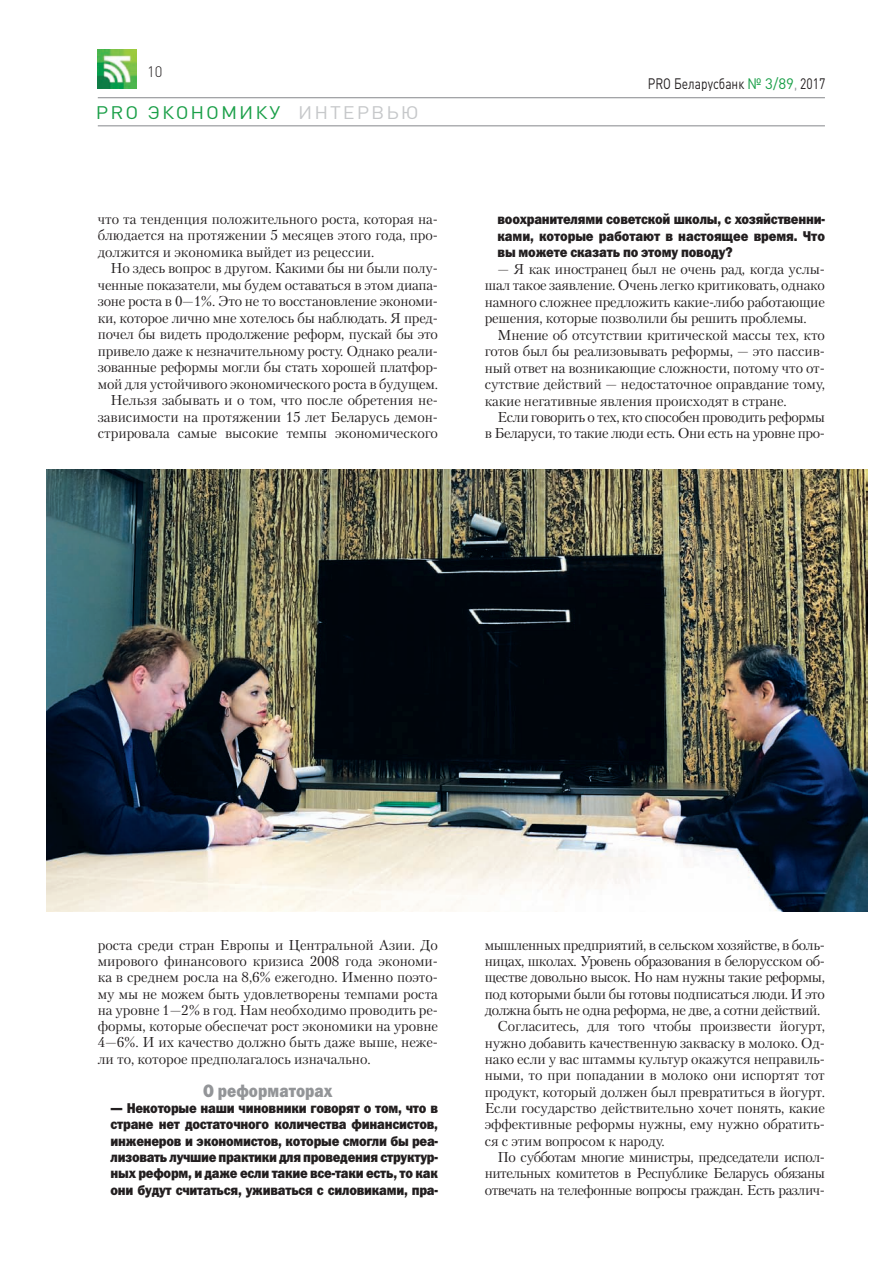
<style>
.page{position:relative;width:893px;height:1276px;background:#fff}
.page>*{position:absolute;margin:0;border:0;box-sizing:border-box;transform-origin:0 0}
.t1{font:18px "DIN Pro";letter-spacing:.1em;color:#1a9f48;scale:1.1 1}
.t2{font:18px "Franklin Gothic Heavy C";letter-spacing:.005em;color:#939598;scale:.85 1}
.t3{font:15px "DIN Pro";color:#231f20;scale:.8 1}
.t4{font:300 15px "DIN Pro";color:#231f20}
.t5{font:14.25px/16.5px "Petersburg C";letter-spacing:-.02em;color:#231f20;text-align:justify}
.t6{font:14.25px/16.4px "Franklin Gothic Heavy C";letter-spacing:-.015em;color:#231f20;text-align:justify;scale:.9 1}
.s1{color:#c6c8ca}
.s2{color:#1a9f48}
.s3{color:#939598}
</style>
<div class="page">
<img style="left:98px;top:49px;width:39px;height:39px">
<hr style="left:98px;top:125px;width:727px;height:1px;background:#939598">
<hr style="left:98px;top:97px;width:727px;height:1px;background:#939598">
<img style="left:47px;top:470px;width:820px;height:441px">
<p class="t4" style="left:147px;top:61px;width:17px">10</p>
<p class="t1" style="left:96px;top:100px;width:295px">PRO эКоноМиКу <span class="s1">интервью</span></p>
<p class="t5" style="left:98px;top:210px;width:342px">что та тенденция положительного роста, которая на&shy;блюдается на протяжении 5 месяцев этого года, про&shy;должится и экономика выйдет из рецессии.</p>
<p class="t5" style="left:98px;top:260px;width:342px;text-align:right">Но здесь вопрос в другом. Какими бы ни были полу&shy;ченные показатели, мы будем оставаться в этом диапа&shy;зоне роста в 0—1%. Это не то восстановление экономи&shy;ки, которое лично мне хотелось бы наблюдать. Я пред&shy;почел бы видеть продолжение реформ, пускай бы это привело даже к незначительному росту. Однако реали&shy;зованные реформы могли бы стать хорошей платфор&shy;мой для устойчивого экономического роста в будущем.<br>Нельзя забывать и о том, что после обретения не&shy;зависимости на протяжении 15 лет Беларусь демон&shy;стрировала самые высокие темпы экономического</p>
<p class="t3" style="left:648px;top:74px;width:223px">PRO Беларусбанк <span class="s2">№ 3/89</span><span class="s3">,</span> 2017</p>
<p class="t6" style="left:497px;top:211px;width:365px">воохранителями советской школы, с хозяйственни&shy;ками, которые работают в настоящее время. Что вы можете сказать по этому поводу?</p>
<p class="t5" style="left:485px;top:260px;width:342px;text-indent:13px">— Я как иностранец был не очень рад, когда услы&shy;шал такое заявление. Очень легко критиковать, однако намного сложнее предложить какие-либо работающие решения, которые позволили бы решить проблемы.</p>
<p class="t5" style="left:485px;top:326px;width:342px;text-indent:13px">Мнение об отсутствии критической массы тех, кто готов был бы реализовывать реформы, — это пассив&shy;ный ответ на возникающие сложности, потому что от&shy;сутствие действий — недостаточное оправдание тому, какие негативные явления происходят в стране.</p>
<p class="t5" style="left:485px;top:409px;width:342px;text-align:right">Если говорить о тех, кто способен проводить реформы<br>в Беларуси, то такие люди есть. Они есть на уровне про-</p>
<p class="t5" style="left:98px;top:936px;width:342px">роста среди стран Европы и Центральной Азии. До мирового финансового кризиса 2008 года экономи&shy;ка в среднем росла на 8,6% ежегодно. Именно поэто&shy;му мы не можем быть удовлетворены темпами роста на уровне 1—2% в год. Нам необходимо проводить ре&shy;формы, которые обеспечат рост экономики на уровне 4—6%. И их качество должно быть даже выше, неже&shy;ли то, которое предполагалось изначально.</p>
<p class="t2" style="left:203px;top:1080px;width:154px">О реформаторах</p>
<p class="t6" style="left:111px;top:1099px;width:365px">— Некоторые наши чиновники говорят о том, что в стране нет достаточного количества финансистов, инженеров и экономистов, которые смогли бы реа&shy;лизовать лучшие практики для проведения структур&shy;ных реформ, и даже если такие все-таки есть, то как они будут считаться, уживаться с силовиками, пра-</p>
<p class="t5" style="left:485px;top:936px;width:342px">мышленных предприятий, в сельском хозяйстве, в боль-</p>
<p class="t5" style="left:485px;top:952px;width:342px">ницах, школах. Уровень образования в белорусском об-</p>
<p class="t5" style="left:485px;top:969px;width:342px">ществе довольно высок. Но нам нужны такие реформы,</p>
<p class="t5" style="left:485px;top:985px;width:342px">под которыми были бы готовы подписаться люди. И это</p>
<p class="t5" style="left:485px;top:1001px;width:337px">должна быть не одна реформа, не две, а сотни действий.</p>
<p class="t5" style="left:497px;top:1018px;width:329px">Согласитесь, для того чтобы произвести йогурт,</p>
<p class="t5" style="left:485px;top:1034px;width:342px">нужно добавить качественную закваску в молоко. Од-</p>
<p class="t5" style="left:485px;top:1050px;width:342px">нако если у вас штаммы культур окажутся неправиль-</p>
<p class="t5" style="left:485px;top:1067px;width:342px">ными, то при попадании в молоко они испортят тот</p>
<p class="t5" style="left:485px;top:1083px;width:342px">продукт, который должен был превратиться в йогурт.</p>
<p class="t5" style="left:485px;top:1099px;width:342px">Если государство действительно хочет понять, какие</p>
<p class="t5" style="left:485px;top:1116px;width:342px">эффективные реформы нужны, ему нужно обратить-</p>
<p class="t5" style="left:485px;top:1132px;width:181px">ся с этим вопросом к народу.</p>
<p class="t5" style="left:497px;top:1148px;width:329px">По субботам многие министры, председатели испол-</p>
<p class="t5" style="left:485px;top:1165px;width:342px">нительных комитетов в Республике Беларусь обязаны</p>
<p class="t5" style="left:485px;top:1181px;width:342px">отвечать на телефонные вопросы граждан. Есть различ-</p>
</div>
